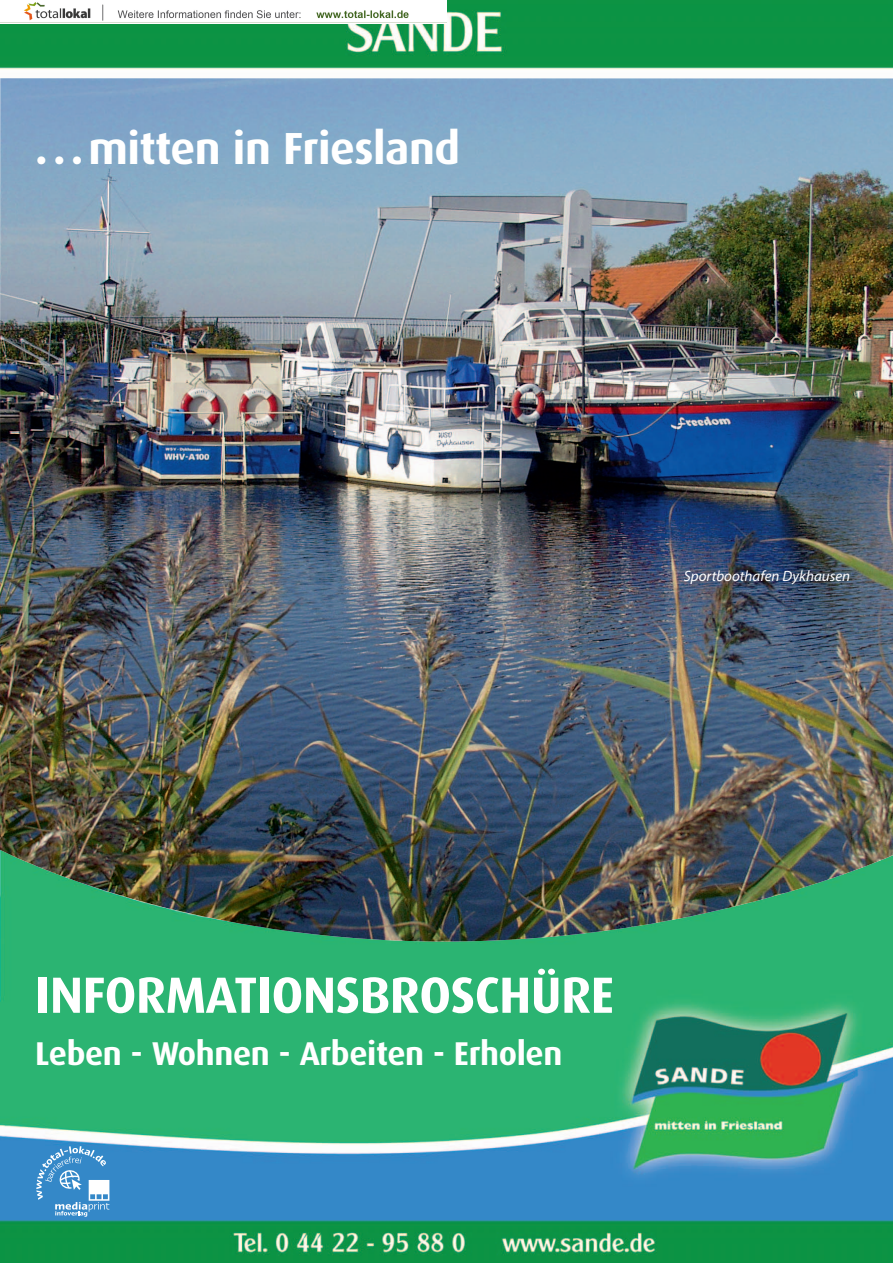
<style>
.page{position:relative;width:893px;height:1263px;background:#fff}
.page>*{position:absolute;margin:0;border:0;box-sizing:border-box;transform-origin:0 0}
.t1{font:700 51px "Dax";letter-spacing:-.01em;color:#fff}
.t2{font:700 45px "Dax";letter-spacing:-.01em;color:#fff}
.t3{font:700 33px "Dax";letter-spacing:-.01em;color:#fff}
.t4{font:italic 15px "Myriad";color:#fff}
</style>
<div class="page">
<img style="left:0;top:1px;width:893px;height:1262px">
<img style="left:0;top:78px;width:893px;height:863px">
<svg style="left:36px;top:1146px;width:73px;height:71px;background:#5ea0d3"></svg>
<img style="left:0;top:1px;width:446px;height:23px">
<h2 class="t2" style="left:35px;top:126px;width:426px">...mitten in Friesland</h2>
<p class="t4" style="left:684px;top:570px;width:168px">Sportboothafen Dykhausen</p>
<h1 class="t1" style="left:35px;top:970px;width:580px">INFORMATIONSBROSCHÜRE</h1>
<p class="t3" style="left:35px;top:1038px;width:529px">Leben - Wohnen - Arbeiten - Erholen</p>
</div>
